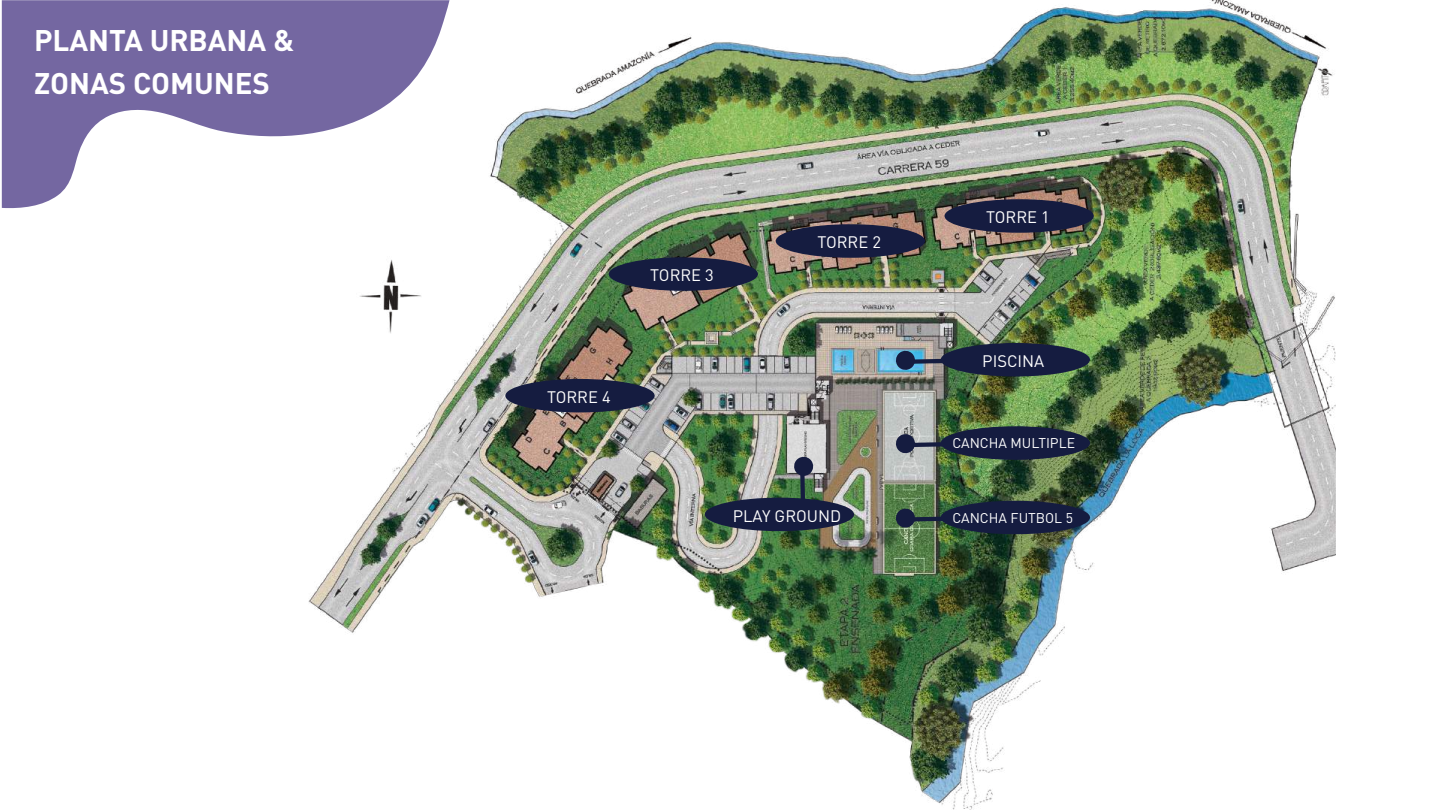
<style>
.page{position:relative;width:1440px;height:810px;background:#fff}
.page>*{position:absolute;margin:0;border:0;box-sizing:border-box;transform-origin:0 0}
.t1{font:700 29.47px/42.7px "DIN Pro";color:#fff}
.t2{font:16.5px "DIN Pro";color:#fff}
.t3{font:13.95px "DIN Pro";letter-spacing:-.005em;color:#fff}
</style>
<div class="page">
<img style="left:309px;top:0;width:1027px;height:810px">
<svg style="left:2px;top:0;width:448px;height:209px;fill:#7467a1"></svg>
<div style="left:609px;top:257px;width:149px;height:34px;background:#151c40;border-radius:50%"></div>
<div style="left:505px;top:379px;width:150px;height:33px;background:#151c40;border-radius:50%"></div>
<svg style="left:895px;top:350px;width:62px;height:21px"></svg>
<div style="left:941px;top:343px;width:149px;height:33px;background:#151c40;border-radius:50%"></div>
<svg style="left:793px;top:456px;width:21px;height:44px"></svg>
<div style="left:705px;top:498px;width:149px;height:33px;background:#151c40;border-radius:50%"></div>
<svg style="left:895px;top:507px;width:62px;height:22px"></svg>
<div style="left:941px;top:501px;width:149px;height:33px;background:#151c40;border-radius:50%"></div>
<div style="left:776px;top:224px;width:149px;height:34px;background:#151c40;border-radius:50%"></div>
<div style="left:945px;top:199px;width:149px;height:34px;background:#151c40;border-radius:50%"></div>
<svg style="left:895px;top:433px;width:62px;height:21px"></svg>
<div style="left:941px;top:426px;width:149px;height:34px;background:#151c40;border-radius:50%"></div>
<h1 class="t1" style="left:34px;top:16px;width:262px">PLANTA URBANA &amp;<br>ZONAS COMUNES</h1>
<p class="t2" style="left:650px;top:264px;width:65px">TORRE 3</p>
<p class="t2" style="left:817px;top:231px;width:65px">TORRE 2</p>
<p class="t2" style="left:547px;top:386px;width:65px">TORRE 4</p>
<p class="t2" style="left:733px;top:504px;width:110px">PLAY GROUND</p>
<p class="t2" style="left:986px;top:206px;width:65px">TORRE 1</p>
<p class="t2" style="left:982px;top:350px;width:63px">PISCINA</p>
<p class="t3" style="left:952px;top:434px;width:124px">CANCHA MULTIPLE</p>
<p class="t3" style="left:952px;top:508px;width:122px">CANCHA FUTBOL 5</p>
</div>
